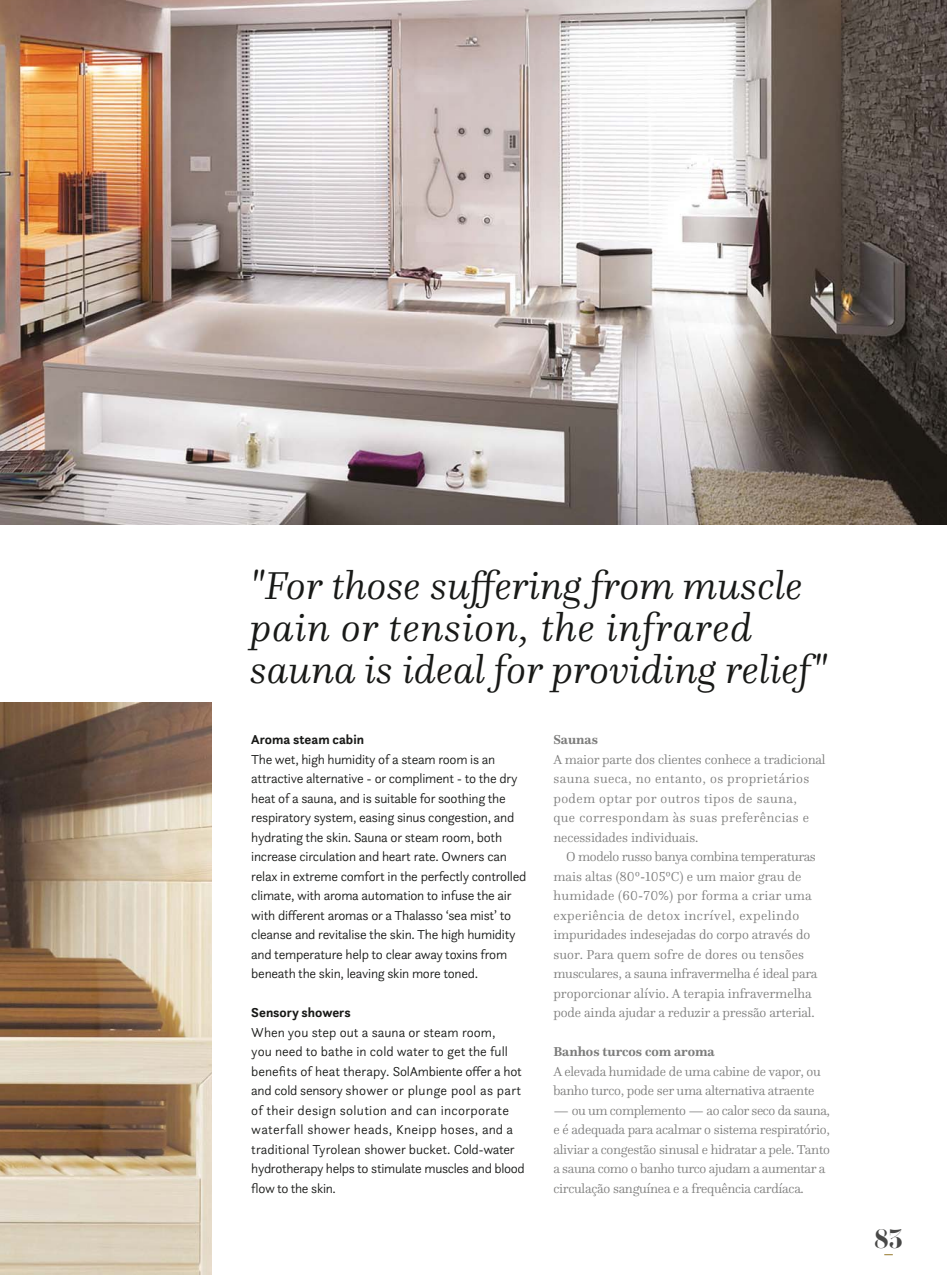
<style>
.page{position:relative;width:947px;height:1275px;background:#fff}
.page>*{position:absolute;margin:0;border:0;box-sizing:border-box;transform-origin:0 0}
.t1{font:italic 300 40.5px/42px "Questa";color:#181917}
.t2{font:700 25.5px "Essonnes Headline";color:#484847}
.t3{font:300 13.5px/19.5px "Questa";letter-spacing:-.01em;color:#7c7c7b}
.t4{font:300 13.5px/19.5px "Questa Sans";letter-spacing:-.02em;color:#181917}
.t5{font:300 13.5px/19.5px "Questa Sans";color:#181917}
.t6{font:300 13.5px/19.5px "Questa";letter-spacing:.03em;color:#7c7c7b}
.t7{font:700 13.5px "Questa Sans";color:#181917}
.t8{font:700 13.5px "Questa";color:#7c7c7b}
</style>
<div class="page">
<img style="left:0;top:0;width:946px;height:524px">
<img style="left:0;top:703px;width:212px;height:572px">
<h1 class="t1" style="left:250px;top:569px;width:578px">"For those suffering from muscle pain or tension, the infrared sauna is ideal for providing relief"</h1>
<p class="t7" style="left:251px;top:735px;width:114px">Aroma steam cabin</p>
<p class="t4" style="left:251px;top:751px;width:276px">The wet, high humidity of a steam room is an attractive alternative - or compliment - to the dry heat of a sauna, and is suitable for soothing the respiratory system, easing sinus congestion, and hydrating the skin. Sauna or steam room, both increase circulation and heart rate. Owners can relax in extreme comfort in the perfectly controlled climate, with aroma automation to infuse the air with different aromas or a Thalasso ‘sea mist’ to cleanse and revitalise the skin. The high humidity and temperature help to clear away toxins from beneath the skin, leaving skin more toned.</p>
<p class="t7" style="left:251px;top:1008px;width:101px">Sensory showers</p>
<p class="t5" style="left:251px;top:1024px;width:275px">When you step out a sauna or steam room,<br>you need to bathe in cold water to get the full benefits of heat therapy. SolAmbiente offer a hot and cold sensory shower or plunge pool as part of their design solution and can incorporate waterfall shower heads, Kneipp hoses, and a traditional Tyrolean shower bucket. Cold-water hydrotherapy helps to stimulate muscles and blood flow to the skin.</p>
<p class="t8" style="left:553px;top:734px;width:46px">Saunas</p>
<p class="t6" style="left:553px;top:751px;width:274px">A maior parte dos clientes conhece a tradicional sauna sueca, no entanto, os proprietários podem optar por outros tipos de sauna,<br>que correspondam às suas preferências e necessidades individuais.</p>
<p class="t3" style="left:553px;top:848px;width:265px;text-indent:13px">O modelo russo banya combina temperaturas mais altas (80º-105ºC) e um maior grau de humidade (60-70%) por forma a criar uma experiência de detox incrível, expelindo impuridades indesejadas do corpo através do suor. Para quem sofre de dores ou tensões musculares, a sauna infravermelha é ideal para proporcionar alívio. A terapia infravermelha pode ainda ajudar a reduzir a pressão arterial.</p>
<p class="t8" style="left:553px;top:1046px;width:163px">Banhos turcos com aroma</p>
<p class="t3" style="left:553px;top:1063px;width:269px">A elevada humidade de uma cabine de vapor, ou banho turco, pode ser uma alternativa atraente</p>
<p class="t3" style="left:553px;top:1102px;width:278px">— ou um complemento — ao calor seco da sauna, e é adequada para acalmar o sistema respiratório, aliviar a congestão sinusal e hidratar a pele. Tanto a sauna como o banho turco ajudam a aumentar a circulação sanguínea e a frequência cardíaca.</p>
<h2 class="t2" style="left:874px;top:1224px;width:30px">83</h2>
</div>
